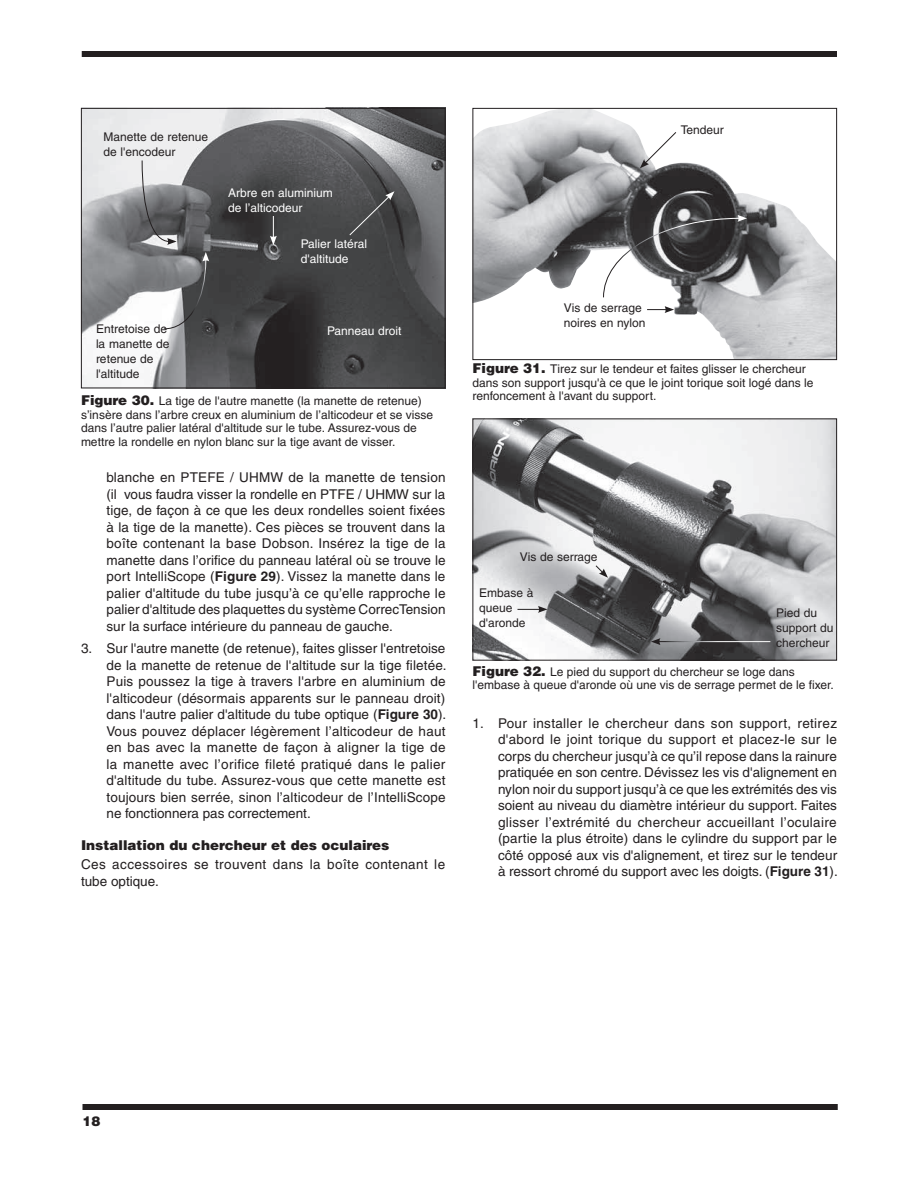
<style>
.page{position:relative;width:918px;height:1188px;background:#fff}
.page>*{position:absolute;margin:0;border:0;box-sizing:border-box;transform-origin:0 0}
.t1{font:13.5px/16.5px "Helvetica";color:#231f20;text-align:justify}
.t2{font:13.5px/16.5px "Helvetica";letter-spacing:.03em;color:#231f20}
.t3{font:900 13.5px "Helvetica";color:#231f20}
.t4{font:12px/15px "Helvetica";color:#231f20}
.t5{font:12px/15px "Helvetica";color:#fff}
.s1{font-weight:900;font-size:13.5px}
.s2{font-weight:700}
</style>
<div class="page">
<div style="left:82px;top:51px;width:755px;height:6px;background:#231f20"></div>
<div style="left:82px;top:1104px;width:756px;height:6px;background:#231f20"></div>
<img style="left:83px;top:110px;width:361px;height:276px">
<div style="left:81px;top:108px;width:365px;height:280px;border:1px solid #231f20"></div>
<svg style="left:270px;top:216px;width:7px;height:29px"></svg>
<svg style="left:349px;top:191px;width:46px;height:45px;background:#4d4d4f"></svg>
<svg style="left:141px;top:160px;width:36px;height:85px;background:#98989a"></svg>
<svg style="left:163px;top:252px;width:46px;height:78px;background:#7e7f81"></svg>
<img style="left:474px;top:110px;width:361px;height:248px">
<div style="left:472px;top:108px;width:365px;height:252px;border:1px solid #231f20"></div>
<svg style="left:647px;top:306px;width:27px;height:7px"></svg>
<svg style="left:603px;top:215px;width:144px;height:83px"></svg>
<svg style="left:640px;top:131px;width:37px;height:37px"></svg>
<img style="left:474px;top:420px;width:361px;height:239px">
<div style="left:472px;top:418px;width:365px;height:243px;border:1px solid #231f20"></div>
<svg style="left:595px;top:565px;width:13px;height:13px"></svg>
<svg style="left:517px;top:606px;width:30px;height:7px"></svg>
<hr style="left:658px;top:641px;width:112px;height:1px;background:#fff">
<svg style="left:651px;top:638px;width:9px;height:7px"></svg>
<p class="t4" style="left:104px;top:130px;width:106px">Manette de retenue de l'encodeur</p>
<p class="t5" style="left:228px;top:185px;width:106px">Arbre en aluminium de l’alticodeur</p>
<p class="t5" style="left:301px;top:236px;width:68px">Palier latéral d'altitude</p>
<p class="t4" style="left:96px;top:321px;width:75px">Entretoise de la manette de retenue de l'altitude</p>
<p class="t5" style="left:327px;top:323px;width:76px">Panneau droit</p>
<p class="t4" style="left:81px;top:394px;width:354px;line-height:13.5px"><span class="s1">Figure 30.</span> La tige de l'autre manette (la manette de retenue) s’insère dans l’arbre creux en aluminium de l’alticodeur et se visse dans l’autre palier latéral d'altitude sur le tube. Assurez-vous de mettre la rondelle en nylon blanc sur la tige avant de visser.</p>
<p class="t1" style="left:107px;top:469px;width:341px">blanche en PTEFE / UHMW de la manette de tension (il vous faudra visser la rondelle en PTFE / UHMW sur la tige, de façon à ce que les deux rondelles soient fixées à la tige de la manette). Ces pièces se trouvent dans la boîte contenant la base Dobson. Insérez la tige de la manette dans l’orifice du panneau latéral où se trouve le port IntelliScope (<span class="s2">Figure 29</span>). Vissez la manette dans le palier d'altitude du tube jusqu’à ce qu’elle rapproche le palier d'altitude des plaquettes du système CorrecTension sur la surface intérieure du panneau de gauche.</p>
<p class="t1" style="left:107px;top:640px;width:342px;text-indent:-26px">3. Sur l'autre manette (de retenue), faites glisser l'entretoise de la manette de retenue de l'altitude sur la tige filetée.<br>Puis poussez la tige à travers l'arbre en aluminium de l'alticodeur (désormais apparents sur le panneau droit) dans l'autre palier d'altitude du tube optique (<span class="s2">Figure 30</span>).<br>Vous pouvez déplacer légèrement l’alticodeur de haut en bas avec la manette de façon à aligner la tige de la manette avec l’orifice fileté pratiqué dans le palier d'altitude du tube. Assurez-vous que cette manette est toujours bien serrée, sinon l’alticodeur de l’IntelliScope ne fonctionnera pas correctement.</p>
<p class="t3" style="left:81px;top:836px;width:310px">Installation du chercheur et des oculaires</p>
<p class="t2" style="left:81px;top:856px;width:366px">Ces accessoires se trouvent dans la boîte contenant le tube optique.</p>
<p class="t4" style="left:681px;top:122px;width:45px">Tendeur</p>
<p class="t4" style="left:564px;top:300px;width:83px">Vis de serrage noires en nylon</p>
<p class="t4" style="left:472px;top:362px;width:343px;line-height:13.5px"><span class="s1">Figure 31.</span> Tirez sur le tendeur et faites glisser le chercheur dans son support jusqu'à ce que le joint torique soit logé dans le renfoncement à l'avant du support.</p>
<p class="t4" style="left:520px;top:549px;width:79px">Vis de serrage</p>
<p class="t4" style="left:479px;top:586px;width:56px">Embase à queue d'aronde</p>
<p class="t4" style="left:776px;top:605px;width:59px">Pied du support du chercheur</p>
<p class="t4" style="left:473px;top:665px;width:363px;line-height:13.5px"><span class="s1">Figure 32.</span> Le pied du support du chercheur se loge dans l'embase à queue d'aronde où une vis de serrage permet de le fixer.</p>
<p class="t1" style="left:498px;top:715px;width:341px;text-indent:-26px">1. Pour installer le chercheur dans son support, retirez d'abord le joint torique du support et placez-le sur le corps du chercheur jusqu’à ce qu’il repose dans la rainure pratiquée en son centre. Dévissez les vis d'alignement en nylon noir du support jusqu’à ce que les extrémités des vis soient au niveau du diamètre intérieur du support. Faites glisser l’extrémité du chercheur accueillant l’oculaire (partie la plus étroite) dans le cylindre du support par le côté opposé aux vis d'alignement, et tirez sur le tendeur à ressort chromé du support avec les doigts. (<span class="s2">Figure 31</span>).</p>
<p class="t3" style="left:82px;top:1113px;width:20px">18</p>
</div>
